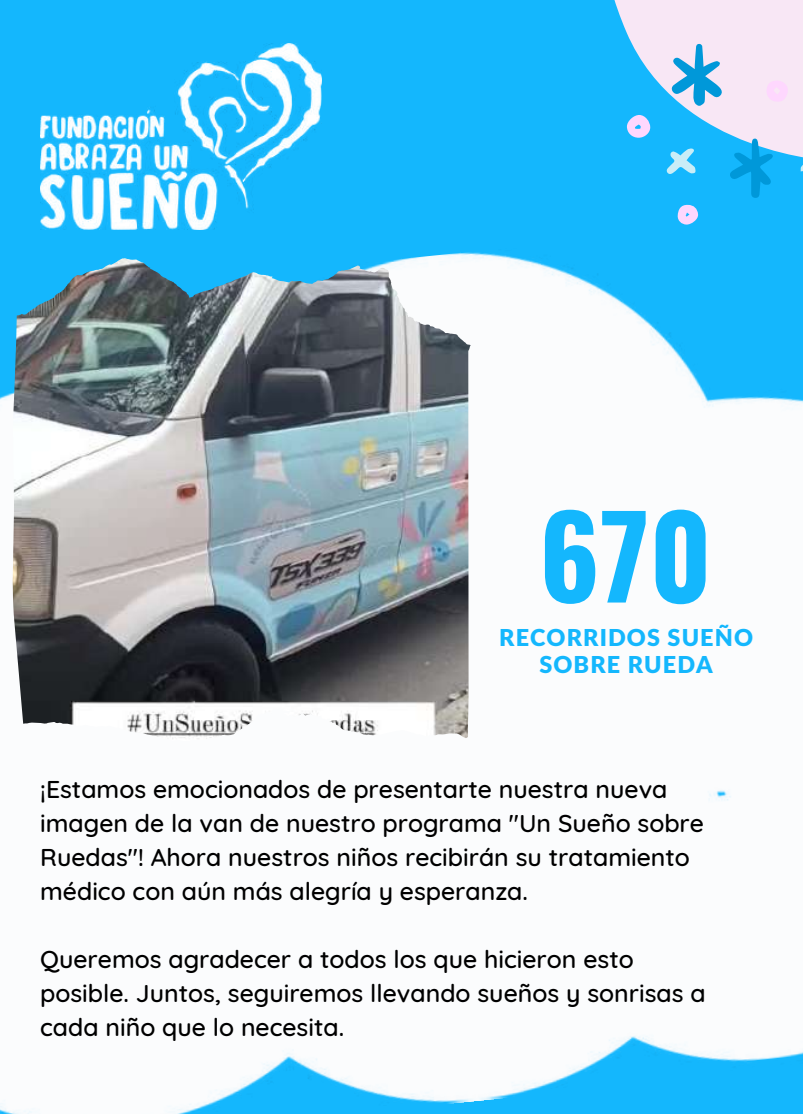
<style>
.page{position:relative;width:803px;height:1114px;background:#fff}
.page>*{position:absolute;margin:0;border:0;box-sizing:border-box;transform-origin:0 0}
.t1{font:700 113px "Oswald";color:#14b7fd}
.t2{font:500 24.75px/34px "Quicksand";color:#000}
.t3{font:900 23.25px/27px "Lato Latin";letter-spacing:.045em;color:#14b7fd;text-align:center}
</style>
<div class="page">
<div style="left:0;top:0;width:802px;height:1114px;background:#14b7fd"></div>
<img style="left:40px;top:43px;width:281px;height:138px">
<img style="left:0;top:181px;width:802px;height:933px">
<svg style="left:614px;top:0;width:188px;height:173px;fill:#f8e7f5"></svg>
<svg style="left:800px;top:149px;width:2px;height:24px"></svg>
<svg style="left:671px;top:43px;width:51px;height:63px;background:#8cc5e9"></svg>
<svg style="left:729px;top:138px;width:44px;height:60px"></svg>
<svg style="left:666px;top:148px;width:29px;height:26px"></svg>
<svg style="left:627px;top:115px;width:23px;height:23px"></svg>
<svg style="left:766px;top:80px;width:22px;height:22px"></svg>
<svg style="left:677px;top:204px;width:21px;height:21px"></svg>
<img style="left:150px;top:265px;width:321px;height:80px">
<h1 class="t1" style="left:539px;top:468px;width:174px">670</h1>
<p class="t3" style="left:499px;top:626px;width:255px">RECORRIDOS SUEÑO<br>SOBRE RUEDA</p>
<p class="t2" style="left:40px;top:772px;width:665px">¡Estamos emocionados de presentarte nuestra nueva imagen de la van de nuestro programa "Un Sueño sobre Ruedas"! Ahora nuestros niños recibirán su tratamiento médico con aún más alegría y esperanza.</p>
<p class="t2" style="left:40px;top:941px;width:667px">Queremos agradecer a todos los que hicieron esto posible. Juntos, seguiremos llevando sueños y sonrisas a cada niño que lo necesita.</p>
</div>
